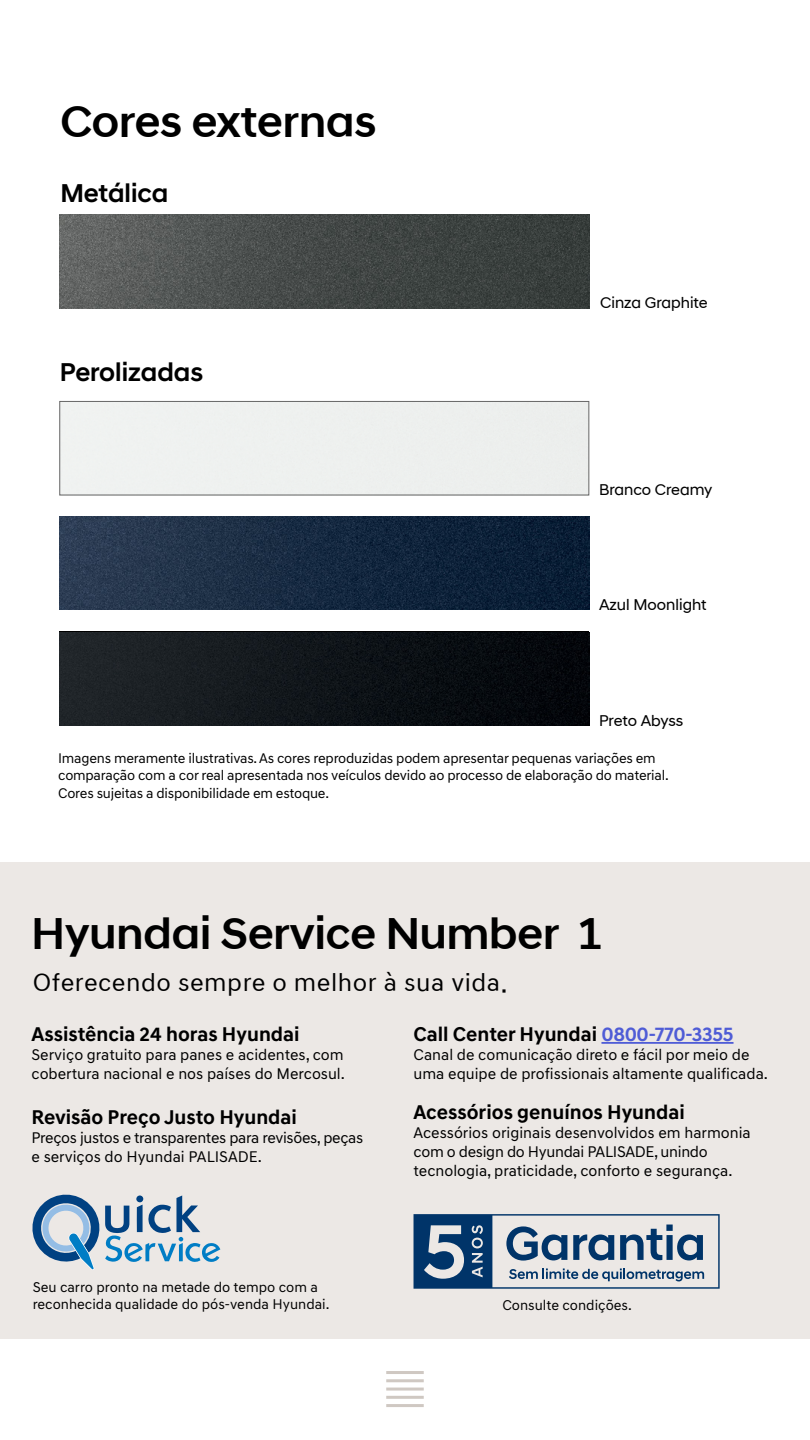
<style>
.page{position:relative;width:810px;height:1440px;background:#fff}
.page>*{position:absolute;margin:0;border:0;box-sizing:border-box;transform-origin:0 0}
.t1{font:500 45px "Hyundai Sans Head Pro";color:#000}
.t2{font:500 26.25px "Hyundai Sans Head";color:#000}
.t3{font:25.5px "Hyundai Sans Text Pro";letter-spacing:.02em;color:#000}
.t4{font:700 20.25px "Hyundai Sans Text";color:#000}
.t5{font:15.75px/18.9px "Hyundai Sans Text";color:#000}
.t6{font:15.75px/18.9px "Hyundai Sans Text";letter-spacing:-.02em;color:#000}
.t7{font:15.75px "Hyundai Sans Head Pro";color:#000}
.t8{font:14.4px/17.2px "Hyundai Sans Text";color:#000}
.t9{font:14.25px/17.2px "Hyundai Sans Text";letter-spacing:-.015em;color:#000}
.s1{color:#4f5cd6}
</style>
<div class="page">
<div style="left:0;top:862px;width:810px;height:477px;background:#ece8e5"></div>
<hr style="left:386px;top:1371px;width:38px;height:3px;background:#cfc8c2">
<hr style="left:386px;top:1379px;width:38px;height:3px;background:#cfc8c2">
<hr style="left:386px;top:1388px;width:38px;height:3px;background:#cfc8c2">
<hr style="left:386px;top:1396px;width:38px;height:3px;background:#cfc8c2">
<hr style="left:386px;top:1404px;width:38px;height:3px;background:#cfc8c2">
<hr style="left:601px;top:1042px;width:133px;height:2px;background:#4f5cd6">
<img style="left:60px;top:516px;width:529px;height:94px">
<svg style="left:60px;top:631px;width:529px;height:2px"></svg>
<img style="left:60px;top:633px;width:529px;height:92px">
<div style="left:60px;top:401px;width:529px;height:94px;border:1px solid #666"></div>
<img style="left:60px;top:215px;width:530px;height:94px">
<svg style="left:414px;top:1214px;width:306px;height:75px"></svg>
<svg style="left:32px;top:1194px;width:188px;height:76px"></svg>
<h1 class="t1" style="left:60px;top:95px;width:317px">Cores externas</h1>
<h2 class="t2" style="left:60px;top:177px;width:110px">Metálica</h2>
<h2 class="t2" style="left:60px;top:356px;width:145px">Perolizadas</h2>
<p class="t7" style="left:600px;top:293px;width:109px">Cinza Graphite</p>
<p class="t7" style="left:599px;top:480px;width:115px">Branco Creamy</p>
<p class="t7" style="left:599px;top:596px;width:109px">Azul Moonlight</p>
<p class="t7" style="left:599px;top:711px;width:86px">Preto Abyss</p>
<p class="t9" style="left:58px;top:750px;width:612px">Imagens meramente ilustrativas. As cores reproduzidas podem apresentar pequenas variações em comparação com a cor real apresentada nos veículos devido ao processo de elaboração do material.<br>Cores sujeitas a disponibilidade em estoque.</p>
<h1 class="t1" style="left:32px;top:907px;width:573px">Hyundai Service Number 1</h1>
<h3 class="t3" style="left:33px;top:967px;width:476px">Oferecendo sempre o melhor à sua vida.</h3>
<p class="t4" style="left:32px;top:1022px;width:270px">Assistência 24 horas Hyundai</p>
<p class="t5" style="left:32px;top:1045px;width:315px">Serviço gratuito para panes e acidentes, com cobertura nacional e nos países do Mercosul.</p>
<p class="t4" style="left:414px;top:1022px;width:322px">Call Center Hyundai <span class="s1">0800-770-3355</span></p>
<p class="t5" style="left:414px;top:1045px;width:356px">Canal de comunicação direto e fácil por meio de uma equipe de profissionais altamente qualificada.</p>
<p class="t4" style="left:32px;top:1104px;width:267px">Revisão Preço Justo Hyundai</p>
<p class="t6" style="left:32px;top:1128px;width:333px">Preços justos e transparentes para revisões, peças e serviços do Hyundai PALISADE.</p>
<p class="t8" style="left:33px;top:1279px;width:298px">Seu carro pronto na metade do tempo com a reconhecida qualidade do pós-venda Hyundai.</p>
<p class="t4" style="left:414px;top:1100px;width:273px">Acessórios genuínos Hyundai</p>
<p class="t5" style="left:414px;top:1123px;width:339px">Acessórios originais desenvolvidos em harmonia com o design do Hyundai PALISADE, unindo tecnologia, praticidade, conforto e segurança.</p>
<p class="t8" style="left:502px;top:1296px;width:131px">Consulte condições.</p>
</div>
